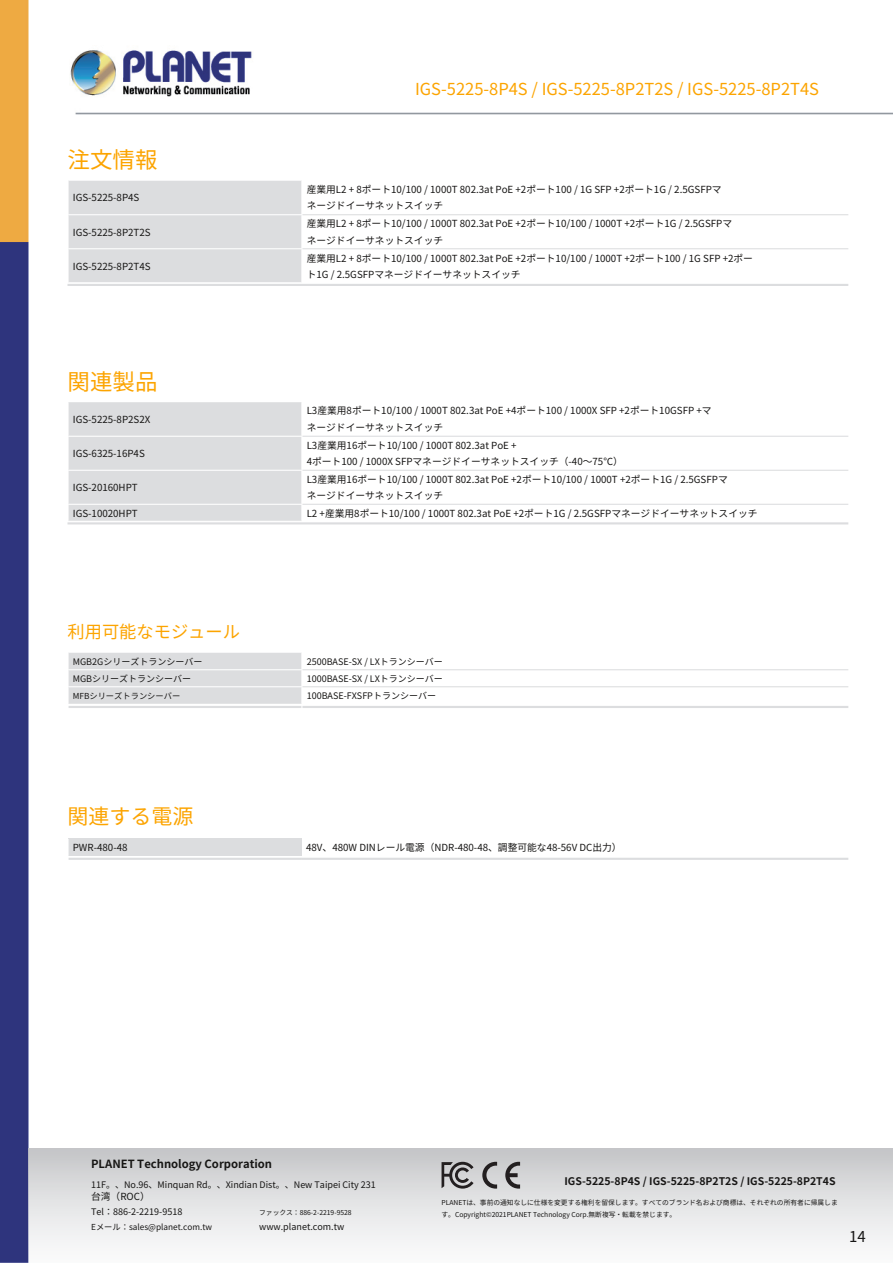
<style>
.page{position:relative;width:893px;height:1263px;background:#fff}
.page>*{position:absolute;margin:0;border:0;box-sizing:border-box;transform-origin:0 0}
.t1{font:22.5px "Noto Sans CJ Kjp";color:#fca400}
.t2{font:21px "Noto Sans CJ Kjp";color:#fca400}
.t3{font:17.25px "Noto Sans CJ Kjp";color:#fca400}
.t4{font:16.5px "Noto Sans CJ Kjp";color:#fca400}
.t5{font:15px "Noto Sans CJ Kjp";color:#171615}
.t6{font:700 11.25px "Noto Sans CJ Kjp";color:#171615}
.t7{font:700 10.5px "Noto Sans CJ Kjp";color:#171615}
.t8{font:9.75px/16.5px "Noto Sans CJ Kjp";color:#171615}
.t9{font:9px/17.2px "Noto Sans CJ Kjp";color:#171615}
.t10{font:8.25px "Noto Sans CJ Kjp";color:#171615}
.t11{font:6.75px "Noto Sans CJ Kjp";color:#171615}
</style>
<div class="page">
<img style="left:0;top:0;width:893px;height:1263px">
<div style="left:29px;top:1148px;width:864px;height:115px;background:linear-gradient(to bottom,#c7c8ca,#fff)"></div>
<svg style="left:482px;top:1162px;width:15px;height:26px"></svg>
<svg style="left:505px;top:1162px;width:15px;height:26px"></svg>
<svg style="left:442px;top:1162px;width:32px;height:26px"></svg>
<div style="left:69px;top:181px;width:232px;height:101px;background:#dcdddf"></div>
<svg style="left:302px;top:181px;width:546px;height:102px"></svg>
<hr style="left:67px;top:181px;width:2px;height:33px;background:#fff">
<hr style="left:301px;top:181px;width:1px;height:33px;background:#fff">
<hr style="left:848px;top:181px;width:1px;height:34px;background:#fff">
<hr style="left:67px;top:215px;width:2px;height:33px;background:#fff">
<hr style="left:301px;top:215px;width:1px;height:33px;background:#fff">
<hr style="left:848px;top:215px;width:1px;height:34px;background:#fff">
<hr style="left:67px;top:249px;width:2px;height:33px;background:#fff">
<hr style="left:301px;top:249px;width:1px;height:33px;background:#fff">
<hr style="left:848px;top:249px;width:1px;height:34px;background:#fff">
<hr style="left:68px;top:214px;width:234px;height:1px;background:#fff">
<hr style="left:68px;top:248px;width:234px;height:1px;background:#fff">
<hr style="left:68px;top:282px;width:234px;height:1px;background:#fff">
<hr style="left:302px;top:214px;width:546px;height:1px;background:#dcdddf">
<hr style="left:302px;top:248px;width:546px;height:1px;background:#dcdddf">
<hr style="left:68px;top:284px;width:780px;height:2px;background:#dcdddf">
<svg style="left:302px;top:402px;width:546px;height:119px"></svg>
<hr style="left:848px;top:402px;width:1px;height:34px;background:#fff">
<hr style="left:848px;top:436px;width:1px;height:34px;background:#fff">
<hr style="left:848px;top:470px;width:1px;height:34px;background:#fff">
<div style="left:67px;top:402px;width:235px;height:119px;background:#dcdddf"></div>
<svg style="left:848px;top:504px;width:1px;height:17px"></svg>
<hr style="left:68px;top:436px;width:234px;height:1px;background:#fff">
<hr style="left:68px;top:470px;width:234px;height:1px;background:#fff">
<hr style="left:68px;top:504px;width:234px;height:1px;background:#fff">
<hr style="left:68px;top:521px;width:234px;height:1px;background:#fff">
<hr style="left:302px;top:436px;width:546px;height:1px;background:#dcdddf">
<hr style="left:302px;top:470px;width:546px;height:1px;background:#dcdddf">
<hr style="left:302px;top:504px;width:546px;height:1px;background:#dcdddf">
<hr style="left:68px;top:522px;width:780px;height:2px;background:#dcdddf">
<div style="left:68px;top:839px;width:234px;height:17px;background:#dcdddf"></div>
<div style="left:302px;top:839px;width:547px;height:17px;background:#fff"></div>
<svg style="left:67px;top:839px;width:2px;height:17px"></svg>
<hr style="left:69px;top:858px;width:233px;height:2px;background:#dcdddf">
<hr style="left:302px;top:858px;width:546px;height:2px;background:#dcdddf">
<svg style="left:67px;top:653px;width:782px;height:51px"></svg>
<hr style="left:68px;top:669px;width:234px;height:1px;background:#fff">
<hr style="left:68px;top:686px;width:234px;height:1px;background:#fff">
<hr style="left:302px;top:669px;width:546px;height:1px;background:#dcdddf">
<hr style="left:302px;top:686px;width:546px;height:1px;background:#dcdddf">
<hr style="left:69px;top:706px;width:232px;height:2px;background:#dcdddf">
<hr style="left:302px;top:706px;width:546px;height:2px;background:#dcdddf">
<h1 class="t1" style="left:68px;top:142px;width:91px">注文情報</h1>
<p class="t8" style="left:73px;top:189px;width:68px">IGS‑5225‑8P4S</p>
<p class="t8" style="left:73px;top:223px;width:79px">IGS‑5225‑8P2T2S</p>
<p class="t8" style="left:73px;top:257px;width:79px">IGS‑5225‑8P2T4S</p>
<h1 class="t1" style="left:68px;top:363px;width:91px">関連製品</h1>
<p class="t8" style="left:73px;top:410px;width:79px">IGS‑5225‑8P2S2X</p>
<p class="t8" style="left:73px;top:444px;width:74px">IGS‑6325‑16P4S</p>
<p class="t8" style="left:73px;top:478px;width:66px">IGS‑20160HPT</p>
<p class="t8" style="left:73px;top:504px;width:66px">IGS‑10020HPT</p>
<h3 class="t3" style="left:68px;top:618px;width:174px">利用可能なモジュール</h3>
<p class="t9" style="left:73px;top:652px;width:131px">MGB2Gシリーズトランシーバー<br>MGBシリーズトランシーバー</p>
<p class="t10" style="left:73px;top:690px;width:109px">MFBシリーズトランシーバー</p>
<h3 class="t4" style="left:415px;top:76px;width:405px">IGS‑5225‑8P4S / IGS‑5225‑8P2T2S / IGS‑5225‑8P2T4S</h3>
<p class="t8" style="left:307px;top:180px;width:416px">産業用L2 + 8ポート10/100 / 1000T 802.3at PoE +2ポート100 / 1G SFP +2ポート1G / 2.5GSFPマネージドイーサネットスイッチ</p>
<p class="t8" style="left:307px;top:215px;width:427px">産業用L2 + 8ポート10/100 / 1000T 802.3at PoE +2ポート10/100 / 1000T +2ポート1G / 2.5GSFPマネージドイーサネットスイッチ</p>
<p class="t8" style="left:307px;top:249px;width:448px">産業用L2 + 8ポート10/100 / 1000T 802.3at PoE +2ポート10/100 / 1000T +2ポート100 / 1G SFP +2ポート1G / 2.5GSFPマネージドイーサネットスイッチ</p>
<p class="t8" style="left:307px;top:402px;width:406px">L3産業用8ポート10/100 / 1000T 802.3at PoE +4ポート100 / 1000X SFP +2ポート10GSFP +マネージドイーサネットスイッチ</p>
<p class="t8" style="left:307px;top:436px;width:318px">L3産業用16ポート10/100 / 1000T 802.3at PoE +<br>4ポート100 / 1000X SFPマネージドイーサネットスイッチ（‑40～75℃）</p>
<p class="t8" style="left:307px;top:470px;width:423px">L3産業用16ポート10/100 / 1000T 802.3at PoE +2ポート10/100 / 1000T +2ポート1G / 2.5GSFPマネージドイーサネットスイッチ</p>
<p class="t8" style="left:307px;top:504px;width:452px">L2 +産業用8ポート10/100 / 1000T 802.3at PoE +2ポート1G / 2.5GSFPマネージドイーサネットスイッチ</p>
<p class="t9" style="left:307px;top:652px;width:138px;text-align:justify">2500BASE‑SX / LXトランシーバー1000BASE‑SX / LXトランシーバー100BASE‑FXSFPトランシーバー</p>
<h2 class="t2" style="left:68px;top:800px;width:127px">関連する電源</h2>
<p class="t8" style="left:73px;top:839px;width:56px">PWR‑480‑48</p>
<p class="t8" style="left:306px;top:839px;width:317px">48V、480W DINレール電源（NDR‑480‑48、調整可能な48‑56V DC出力）</p>
<p class="t6" style="left:91px;top:1155px;width:182px">PLANET Technology Corporation</p>
<p class="t9" style="left:91px;top:1175px;width:286px">11F。、No.96、Minquan Rd。、Xindian Dist。、New Taipei City 231</p>
<p class="t7" style="left:564px;top:1173px;width:273px">IGS‑5225‑8P4S / IGS‑5225‑8P2T2S / IGS‑5225‑8P2T4S</p>
<p class="t8" style="left:91px;top:1187px;width:60px">台湾（ROC）</p>
<p class="t9" style="left:91px;top:1202px;width:93px">Tel：886‑2‑2219‑9518</p>
<p class="t10" style="left:91px;top:1220px;width:122px">Eメール：sales@planet.com.tw</p>
<p class="t11" style="left:442px;top:1197px;width:398px">PLANETは、事前の通知なしに仕様を変更する権利を留保します。すべてのブランド名および商標は、それぞれの所有者に帰属しま</p>
<p class="t11" style="left:259px;top:1207px;width:94px">ファックス：886‑2‑2219‑9528</p>
<p class="t11" style="left:442px;top:1209px;width:236px">す。Copyright©2021PLANET Technology Corp.無断複写・転載を禁じます。</p>
<p class="t9" style="left:259px;top:1217px;width:87px">www.planet.com.tw</p>
<h3 class="t5" style="left:849px;top:1224px;width:18px">14</h3>
</div>
